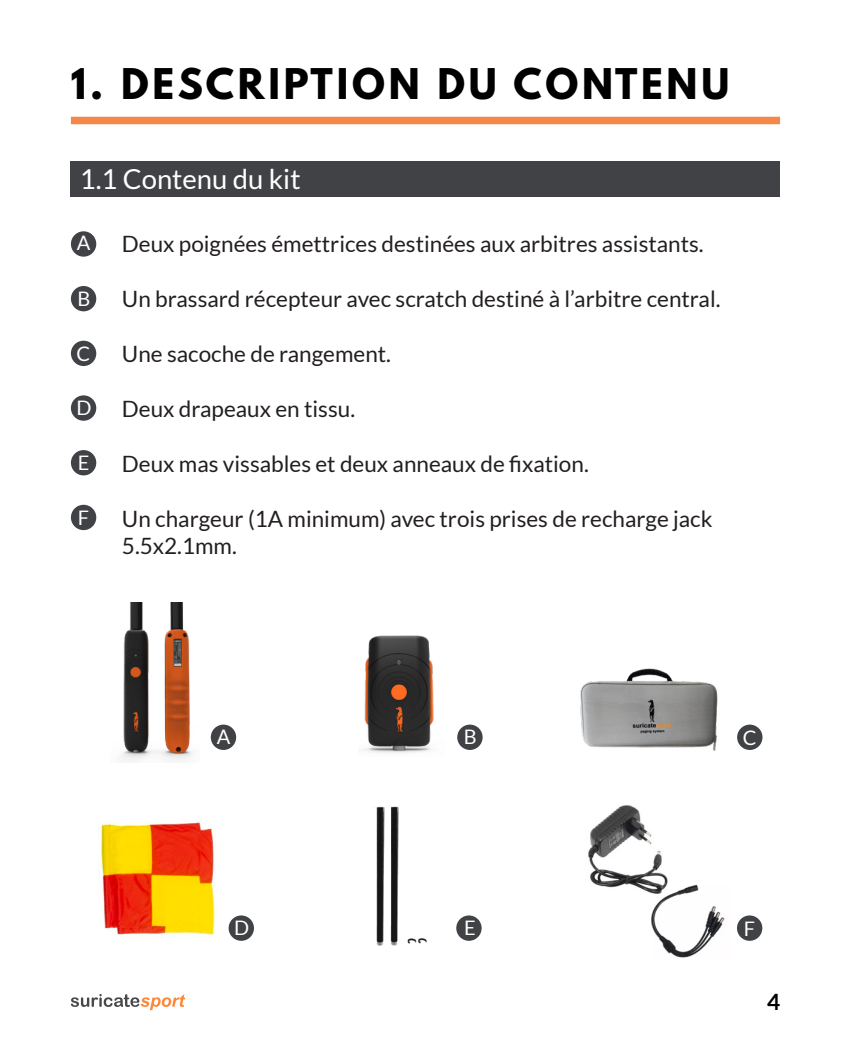
<style>
.page{position:relative;width:851px;height:1063px;background:#fff}
.page>*{position:absolute;margin:0;border:0;box-sizing:border-box;transform-origin:0 0}
.t1{font:700 37.5px "League Spartan";letter-spacing:.1em;color:#000001}
.t2{font:27.5px "Lato";color:#fff}
.t3{font:22.5px/27px "Lato";color:#231f20}
.t4{font:700 22.5px "Lato";color:#000}
.t5{font:20px "Lato";color:#fff}
</style>
<div class="page">
<div style="left:71px;top:117px;width:709px;height:7px;background:#f58848"></div>
<div style="left:71px;top:162px;width:709px;height:35px;background:#404245"></div>
<div style="left:71px;top:231px;width:25px;height:26px;background:#404245;border-radius:50%"></div>
<div style="left:71px;top:286px;width:25px;height:25px;background:#404245;border-radius:50%"></div>
<div style="left:71px;top:341px;width:25px;height:25px;background:#404245;border-radius:50%"></div>
<div style="left:71px;top:395px;width:25px;height:26px;background:#404245;border-radius:50%"></div>
<div style="left:71px;top:450px;width:25px;height:25px;background:#404245;border-radius:50%"></div>
<div style="left:71px;top:505px;width:25px;height:25px;background:#404245;border-radius:50%"></div>
<div style="left:211px;top:725px;width:25px;height:25px;background:#404245;border-radius:50%"></div>
<div style="left:457px;top:725px;width:25px;height:25px;background:#404245;border-radius:50%"></div>
<div style="left:737px;top:725px;width:25px;height:25px;background:#404245;border-radius:50%"></div>
<div style="left:228px;top:915px;width:26px;height:26px;background:#404245;border-radius:50%"></div>
<div style="left:456px;top:915px;width:25px;height:26px;background:#404245;border-radius:50%"></div>
<div style="left:736px;top:915px;width:26px;height:26px;background:#404245;border-radius:50%"></div>
<svg style="left:71px;top:994px;width:114px;height:16px"></svg>
<img style="left:364px;top:635px;width:70px;height:118px">
<img style="left:375px;top:806px;width:52px;height:140px">
<img style="left:121px;top:602px;width:72px;height:159px">
<img style="left:580px;top:668px;width:138px;height:83px">
<img style="left:651px;top:885px;width:74px;height:73px">
<img style="left:588px;top:805px;width:82px;height:89px">
<img style="left:100px;top:822px;width:115px;height:114px">
<p class="t1" style="left:71px;top:54px;width:659px">1. DESCRIPTION DU CONTENU</p>
<p class="t2" style="left:80px;top:164px;width:222px">1.1 Contenu du kit</p>
<p class="t5" style="left:77px;top:232px;width:15px">A</p>
<p class="t5" style="left:77px;top:287px;width:14px">B</p>
<p class="t5" style="left:77px;top:342px;width:15px">C</p>
<p class="t5" style="left:77px;top:397px;width:17px">D</p>
<p class="t5" style="left:78px;top:452px;width:13px">E</p>
<p class="t5" style="left:78px;top:506px;width:13px">F</p>
<p class="t3" style="left:122px;top:230px;width:583px">Deux poignées émettrices destinées aux arbitres assistants.</p>
<p class="t3" style="left:122px;top:285px;width:600px">Un brassard récepteur avec scratch destiné à l’arbitre central.</p>
<p class="t3" style="left:122px;top:340px;width:270px">Une sacoche de rangement.</p>
<p class="t3" style="left:122px;top:395px;width:234px">Deux drapeaux en tissu.</p>
<p class="t3" style="left:122px;top:450px;width:468px">Deux mas vissables et deux anneaux de fixation.</p>
<p class="t3" style="left:122px;top:505px;width:592px">Un chargeur (1A minimum) avec trois prises de recharge jack<br>5.5x2.1mm.</p>
<p class="t5" style="left:217px;top:725px;width:15px">A</p>
<p class="t5" style="left:463px;top:726px;width:14px">B</p>
<p class="t5" style="left:742px;top:726px;width:15px">C</p>
<p class="t5" style="left:234px;top:917px;width:17px">D</p>
<p class="t5" style="left:464px;top:917px;width:13px">E</p>
<p class="t5" style="left:743px;top:917px;width:13px">F</p>
<p class="t4" style="left:766px;top:989px;width:15px">4</p>
</div>
